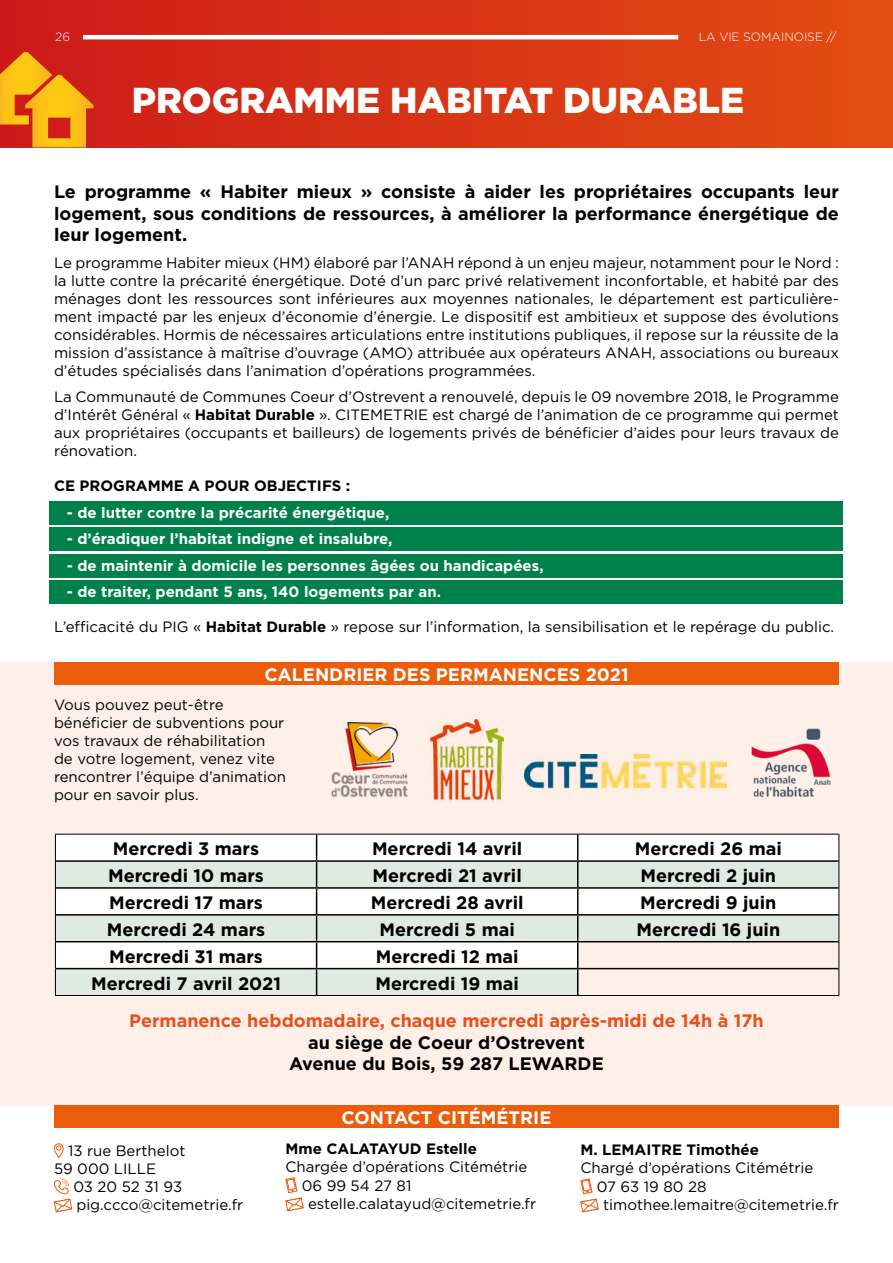
<style>
.page{position:relative;width:893px;height:1263px;background:#fff}
.page>*{position:absolute;margin:0;border:0;box-sizing:border-box;transform-origin:0 0}
.t1{font:900 36px "Gotham";color:#fff}
.t2{font:700 18px/21.6px "Gotham";color:#000;text-align:justify}
.t3{font:700 18px "Gotham";color:#e94f1b}
.t4{font:700 18px "Gotham";color:#fff}
.t5{font:15px/18px "Gotham";color:#000}
.t6{font:700 15px "Gotham";color:#fff}
.t7{font:700 15px "Gotham";color:#000}
.t8{font:300 12px "Gotham";color:#fff}
.s1{font-weight:700}
</style>
<div class="page">
<div style="left:0;top:0;width:893px;height:147px;background:linear-gradient(to right,#cd1b1a,#e34d12)"></div>
<div style="left:0;top:662px;width:893px;height:444px;background:#fef0e8"></div>
<div style="left:50px;top:501px;width:793px;height:24px;background:#00804b"></div>
<div style="left:50px;top:528px;width:793px;height:23px;background:#00804b"></div>
<div style="left:50px;top:554px;width:793px;height:24px;background:#00804b"></div>
<div style="left:50px;top:581px;width:793px;height:23px;background:#00804b"></div>
<div style="left:54px;top:662px;width:785px;height:22px;background:#eb5d0b"></div>
<div style="left:54px;top:1106px;width:785px;height:22px;background:#eb5d0b"></div>
<svg style="left:0;top:52px;width:94px;height:95px"></svg>
<svg style="left:55px;top:834px;width:784px;height:161px"></svg>
<hr style="left:55px;top:995px;width:262px;height:1px;background:#000">
<hr style="left:317px;top:995px;width:261px;height:1px;background:#000">
<hr style="left:578px;top:995px;width:261px;height:1px;background:#000">
<svg style="left:53px;top:1143px;width:11px;height:15px"></svg>
<svg style="left:53px;top:1179px;width:20px;height:34px"></svg>
<svg style="left:580px;top:1178px;width:19px;height:35px"></svg>
<svg style="left:285px;top:1177px;width:19px;height:35px"></svg>
<img style="left:751px;top:728px;width:80px;height:69px">
<img style="left:524px;top:754px;width:202px;height:39px">
<img style="left:430px;top:719px;width:73px;height:82px">
<img style="left:331px;top:722px;width:77px;height:75px">
<hr style="left:83px;top:35px;width:595px;height:4px;background:#fff">
<p class="t8" style="left:55px;top:30px;width:16px">26</p>
<p class="t8" style="left:699px;top:30px;width:139px">LA VIE SOMAINOISE //</p>
<h1 class="t1" style="left:132px;top:80px;width:614px">PROGRAMME HABITAT DURABLE</h1>
<p class="t2" style="left:54px;top:180px;width:786px">Le programme « Habiter mieux » consiste à aider les propriétaires occupants leur logement, sous conditions de ressources, à améliorer la performance énergétique de leur logement.</p>
<p class="t5" style="left:54px;top:253px;width:786px;text-align:justify">Le programme Habiter mieux (HM) élaboré par l’ANAH répond à un enjeu majeur, notamment pour le Nord : la lutte contre la précarité énergétique. Doté d’un parc privé relativement inconfortable, et habité par des ménages dont les ressources sont inférieures aux moyennes nationales, le département est particulière&shy;ment impacté par les enjeux d’économie d’énergie. Le dispositif est ambitieux et suppose des évolutions considérables. Hormis de nécessaires articulations entre institutions publiques, il repose sur la réussite de la mission d’assistance à maîtrise d’ouvrage (AMO) attribuée aux opérateurs ANAH, associations ou bureaux d’études spécialisés dans l’animation d’opérations programmées.</p>
<p class="t5" style="left:54px;top:388px;width:786px;text-align:justify">La Communauté de Communes Coeur d’Ostrevent a renouvelé, depuis le 09 novembre 2018, le Programme d’Intérêt Général « <span class="s1">Habitat Durable</span> ». CITEMETRIE est chargé de l’animation de ce programme qui permet aux propriétaires (occupants et bailleurs) de logements privés de bénéficier d’aides pour leurs travaux de rénovation.</p>
<p class="t7" style="left:54px;top:477px;width:298px">CE PROGRAMME A POUR OBJECTIFS :</p>
<p class="t6" style="left:67px;top:504px;width:324px">- de lutter contre la précarité énergétique,</p>
<p class="t6" style="left:67px;top:530px;width:327px">- d’éradiquer l’habitat indigne et insalubre,</p>
<p class="t6" style="left:67px;top:557px;width:478px">- de maintenir à domicile les personnes âgées ou handicapées,</p>
<p class="t6" style="left:67px;top:583px;width:376px">- de traiter, pendant 5 ans, 140 logements par an.</p>
<p class="t5" style="left:54px;top:618px;width:782px">L’efficacité du PIG « <span class="s1">Habitat Durable</span> » repose sur l’information, la sensibilisation et le repérage du public.</p>
<p class="t4" style="left:264px;top:664px;width:366px">CALENDRIER DES PERMANENCES 2021</p>
<p class="t5" style="left:54px;top:696px;width:234px">Vous pouvez peut-être bénéficier de subventions pour vos travaux de réhabilitation de votre logement, venez vite rencontrer l’équipe d’animation pour en savoir plus.</p>
<p class="t2" style="left:113px;top:837px;width:148px">Mercredi 3 mars</p>
<p class="t2" style="left:372px;top:837px;width:152px">Mercredi 14 avril</p>
<p class="t2" style="left:635px;top:837px;width:149px">Mercredi 26 mai</p>
<p class="t2" style="left:108px;top:864px;width:157px">Mercredi 10 mars</p>
<p class="t2" style="left:373px;top:864px;width:151px">Mercredi 21 avril</p>
<p class="t2" style="left:641px;top:864px;width:137px">Mercredi 2 juin</p>
<p class="t2" style="left:109px;top:891px;width:155px">Mercredi 17 mars</p>
<p class="t2" style="left:371px;top:891px;width:154px">Mercredi 28 avril</p>
<p class="t2" style="left:640px;top:891px;width:138px">Mercredi 9 juin</p>
<p class="t2" style="left:107px;top:918px;width:160px">Mercredi 24 mars</p>
<p class="t2" style="left:379px;top:918px;width:137px">Mercredi 5 mai</p>
<p class="t2" style="left:636px;top:918px;width:145px">Mercredi 16 juin</p>
<p class="t2" style="left:109px;top:945px;width:155px">Mercredi 31 mars</p>
<p class="t2" style="left:376px;top:945px;width:144px">Mercredi 12 mai</p>
<p class="t2" style="left:91px;top:972px;width:191px">Mercredi 7 avril 2021</p>
<p class="t2" style="left:375px;top:972px;width:145px">Mercredi 19 mai</p>
<p class="t3" style="left:129px;top:1010px;width:636px">Permanence hebdomadaire, chaque mercredi après-midi de 14h à 17h</p>
<p class="t2" style="left:289px;top:1031px;width:316px;text-align:center">au siège de Coeur d’Ostrevent<br>Avenue du Bois, 59 287 LEWARDE</p>
<p class="t5" style="left:54px;top:1141px;width:133px;text-indent:14px">13 rue Berthelot<br>59 000 LILLE</p>
<p class="t5" style="left:73px;top:1177px;width:171px">03 20 52 31 93 pig.ccco@citemetrie.fr</p>
<p class="t4" style="left:342px;top:1107px;width:211px">CONTACT CITÉMÉTRIE</p>
<p class="t7" style="left:285px;top:1140px;width:193px">Mme CALATAYUD Estelle</p>
<p class="t5" style="left:285px;top:1157px;width:243px">Chargée d’opérations Citémétrie</p>
<p class="t5" style="left:302px;top:1176px;width:111px">06 99 54 27 81</p>
<p class="t5" style="left:308px;top:1194px;width:230px">estelle.calatayud@citemetrie.fr</p>
<p class="t7" style="left:580px;top:1141px;width:180px">M. LEMAITRE Timothée</p>
<p class="t5" style="left:580px;top:1158px;width:234px">Chargé d’opérations Citémétrie</p>
<p class="t5" style="left:597px;top:1177px;width:111px">07 63 19 80 28</p>
<p class="t5" style="left:603px;top:1195px;width:237px">timothee.lemaitre@citemetrie.fr</p>
</div>
